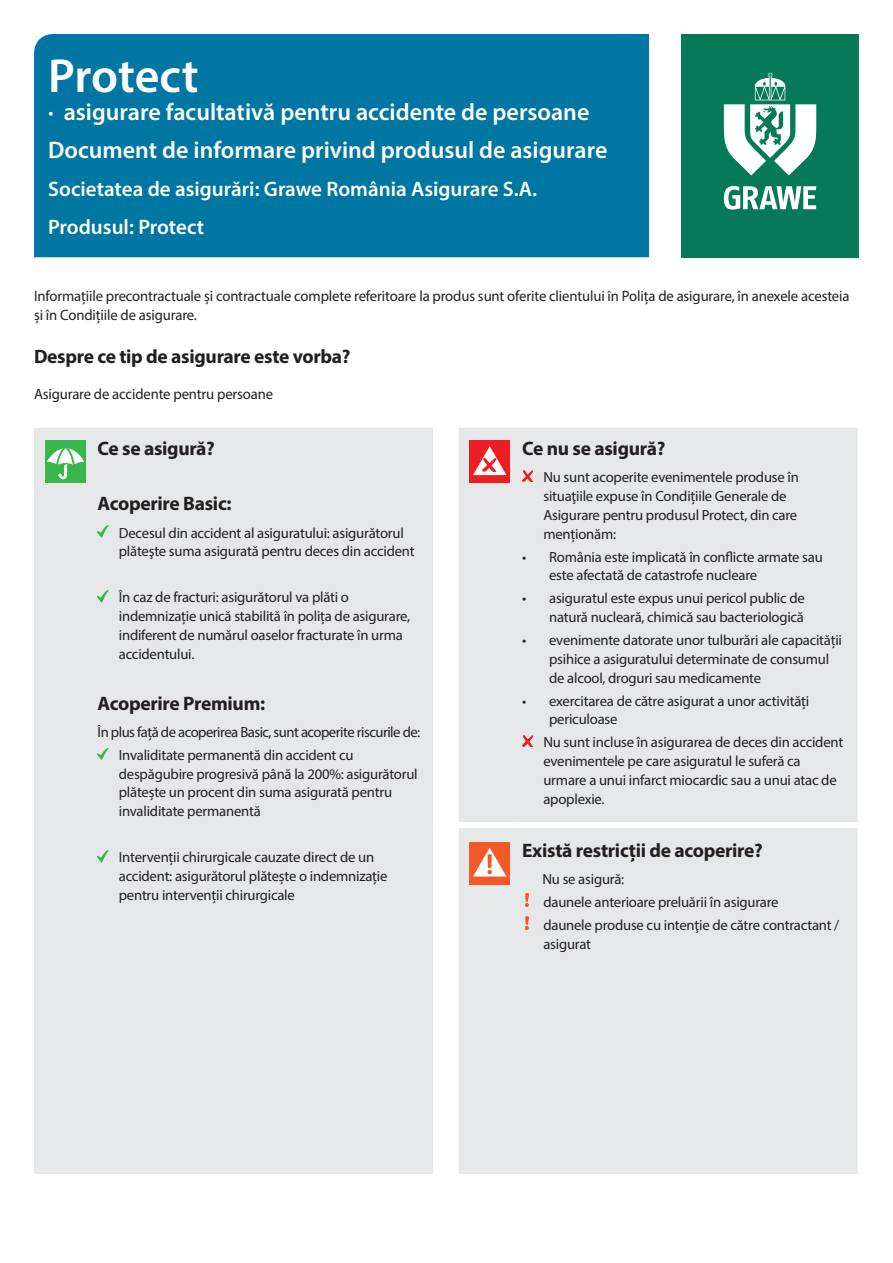
<style>
.page{position:relative;width:893px;height:1263px;background:#fff}
.page>*{position:absolute;margin:0;border:0;box-sizing:border-box;transform-origin:0 0}
.Form_sub_title{font:600 48px "Myriad Pro";letter-spacing:-.005em;color:#fff}
.Form_sub_title-2{font:600 24px "Myriad Pro";color:#fff}
.Company_Product_head{font:600 21px "Myriad Pro";color:#fff}
.Cover_subhead{font:700 19.5px "Myriad Pro";letter-spacing:-.015em;color:#231f20}
.Form_intro{font:700 19.5px "Myriad Pro";letter-spacing:-.015em;color:#231f20}
.Form_intro-2{font:15px/19.5px "Myriad Pro";letter-spacing:-.01em;color:#231f20}
.Covered_bullets{font:14.7px/18.8px "Myriad Pro";letter-spacing:-.015em;color:#231f20}
.Covered_bullets-2{font:14.7px "Myriad Pro";letter-spacing:-.035em;color:#231f20}
</style>
<div class="page">
<div style="left:34px;top:34px;width:615px;height:223px;background:#0076a3"></div>
<div style="left:618px;top:34px;width:31px;height:33px;background:#0076a3"></div>
<div style="left:34px;top:428px;width:824px;height:746px;background:#e6e7e9"></div>
<div style="left:459px;top:822px;width:59px;height:6px;background:#fff"></div>
<div style="left:518px;top:822px;width:340px;height:6px;background:#fff"></div>
<div style="left:433px;top:826px;width:26px;height:6px;background:#fff"></div>
<div style="left:45px;top:440px;width:41px;height:43px;background:#3ab54a"></div>
<svg style="left:47px;top:444px;width:37px;height:35px"></svg>
<svg style="left:98px;top:526px;width:10px;height:12px"></svg>
<svg style="left:98px;top:590px;width:10px;height:12px"></svg>
<svg style="left:98px;top:748px;width:10px;height:12px"></svg>
<svg style="left:98px;top:850px;width:10px;height:12px"></svg>
<div style="left:469px;top:440px;width:41px;height:43px;background:#ee1d23"></div>
<svg style="left:473px;top:446px;width:33px;height:29px"></svg>
<svg style="left:522px;top:470px;width:11px;height:11px"></svg>
<svg style="left:522px;top:735px;width:11px;height:11px"></svg>
<div style="left:469px;top:842px;width:41px;height:42px;background:#f15929"></div>
<svg style="left:473px;top:848px;width:33px;height:28px"></svg>
<img style="left:525px;top:893px;width:4px;height:14px">
<img style="left:525px;top:916px;width:4px;height:14px">
<div style="left:681px;top:34px;width:178px;height:223px;background:#067957"></div>
<svg style="left:724px;top:186px;width:92px;height:24px"></svg>
<svg style="left:724px;top:73px;width:92px;height:102px"></svg>
<p class="Form_sub_title" style="left:48px;top:45px;width:152px">Protect</p>
<p class="Form_sub_title-2" style="left:48px;top:97px;width:543px">∙ asigurare facultativă pentru accidente de persoane</p>
<p class="Form_sub_title-2" style="left:48px;top:135px;width:561px">Document de informare privind produsul de asigurare</p>
<p class="Company_Product_head" style="left:48px;top:176px;width:490px">Societatea de asigurări: Grawe România Asigurare S.A.</p>
<p class="Company_Product_head" style="left:48px;top:214px;width:157px">Produsul: Protect</p>
<p class="Form_intro-2" style="left:34px;top:286px;width:817px">Informațiile precontractuale și contractuale complete referitoare la produs sunt oferite clientului în Polița de asigurare, în anexele acesteia și în Condițiile de asigurare.</p>
<p class="Form_intro" style="left:34px;top:344px;width:318px">Despre ce tip de asigurare este vorba?</p>
<p class="Form_intro-2" style="left:34px;top:384px;width:241px">Asigurare de accidente pentru persoane</p>
<p class="Cover_subhead" style="left:98px;top:436px;width:119px">Ce se asigură?</p>
<p class="Cover_subhead" style="left:98px;top:491px;width:136px">Acoperire Basic:</p>
<p class="Covered_bullets" style="left:119px;top:523px;width:297px">Decesul din accident al asiguratului: asigurătorul plăteşte suma asigurată pentru deces din accident</p>
<p class="Covered_bullets" style="left:119px;top:588px;width:293px">În caz de fracturi: asigurătorul va plăti o indemnizație unică stabilită în polița de asigurare, indiferent de numărul oaselor fracturate în urma accidentului.</p>
<p class="Cover_subhead" style="left:98px;top:690px;width:169px">Acoperire Premium:</p>
<p class="Covered_bullets-2" style="left:98px;top:723px;width:324px">În plus față de acoperirea Basic, sunt acoperite riscurile de:</p>
<p class="Covered_bullets" style="left:119px;top:745px;width:300px">Invaliditate permanentă din accident cu despăgubire progresivă până la 200%: asigurătorul plătește un procent din suma asigurată pentru invaliditate permanentă</p>
<p class="Covered_bullets" style="left:119px;top:848px;width:270px">Intervenții chirurgicale cauzate direct de un accident: asigurătorul plătește o indemnizație pentru intervenții chirurgicale</p>
<p class="Cover_subhead" style="left:522px;top:436px;width:145px">Ce nu se asigură?</p>
<p class="Covered_bullets" style="left:543px;top:468px;width:257px">Nu sunt acoperite evenimentele produse în situaţiile expuse în Condițiile Generale de Asigurare pentru produsul Protect, din care menționăm:</p>
<p class="Covered_bullets" style="left:549px;top:547px;width:275px;text-indent:-27px">• România este implicată în conflicte armate sau este afectată de catastrofe nucleare</p>
<p class="Covered_bullets" style="left:522px;top:589px;width:284px;text-align:right">• asiguratul este expus unui pericol public de natură nucleară, chimică sau bacteriologică</p>
<p class="Covered_bullets" style="left:549px;top:631px;width:294px;text-indent:-27px">• evenimente datorate unor tulburări ale capacității psihice a asiguratului determinate de consumul de alcool, droguri sau medicamente</p>
<p class="Covered_bullets" style="left:549px;top:691px;width:262px;text-indent:-27px">• exercitarea de către asigurat a unor activități periculoase</p>
<p class="Covered_bullets" style="left:543px;top:733px;width:301px">Nu sunt incluse în asigurarea de deces din accident evenimentele pe care asiguratul le suferă ca urmare a unui infarct miocardic sau a unui atac de apoplexie.</p>
<p class="Cover_subhead" style="left:522px;top:837px;width:242px">Există restricții de acoperire?</p>
<p class="Covered_bullets" style="left:542px;top:869px;width:83px">Nu se asigură:</p>
<p class="Covered_bullets" style="left:543px;top:892px;width:237px">daunele anterioare preluării în asigurare</p>
<p class="Covered_bullets" style="left:543px;top:915px;width:297px">daunele produse cu intenţie de către contractant / asigurat</p>
</div>
